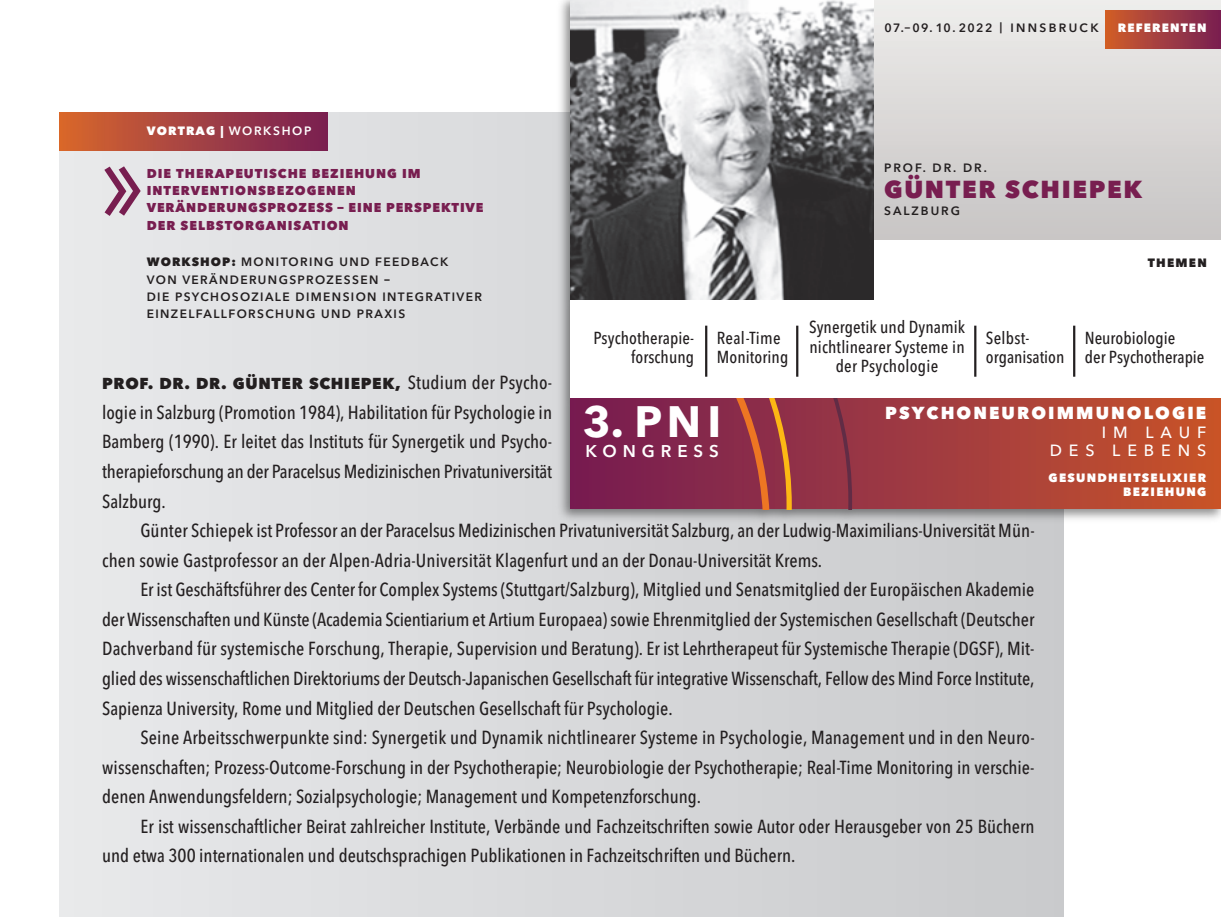
<style>
.page{position:relative;width:1221px;height:917px;background:#fff}
.page>*{position:absolute;margin:0;border:0;box-sizing:border-box;transform-origin:0 0}
.t1{font:300 121.5px "Avenir";color:#781e50}
.t2{font:700 43.5px "Avenir Next";color:#fff}
.t3{font:800 24.3px "Avenir Next";letter-spacing:.065em;color:#781e50}
.t4{font:500 18.75px/29.5px "Avenir Next Condensed";color:#231f20;text-align:justify}
.t5{font:500 17.25px/19.5px "Avenir Next Condensed";letter-spacing:.005em;color:#231f20}
.t6{font:800 17.25px "Avenir Next";letter-spacing:.12em;color:#fff}
.t7{font:600 16.8px "Avenir Next";letter-spacing:.35em;color:#fff}
.t8{font:500 16.2px/18px "Avenir Next";letter-spacing:.425em;color:#fff;text-align:right}
.t9{font:800 15.75px "Avenir Next";letter-spacing:.04em;color:#231f20}
.t10{font:800 12.75px/17.2px "Avenir Next";letter-spacing:.075em;color:#781e50}
.t11{font:600 12px/17.2px "Avenir Next";letter-spacing:.115em;color:#231f20}
.t12{font:800 12px/13.5px "Avenir Next";letter-spacing:.105em;color:#fff;text-align:right}
.t13{font:600 12px "Avenir Next";letter-spacing:.195em;color:#231f20}
.t14{font:600 12px "Avenir Next";letter-spacing:.165em;color:#231f20}
.t15{font:800 12px "Avenir Next";letter-spacing:.105em;color:#231f20}
.s1{font-weight:600}
.s2{font-family:"Fago Co Medium Caps";font-weight:400}
.s3{font-family:"Fago Co";font-weight:900}
.s4{font-weight:800}
.s5{font-family:"Fago Co";font-weight:700}
.s6{font-family:"Avenir Next Condensed";font-weight:500;font-size:18.75px}
</style>
<div class="page">
<div style="left:60px;top:113px;width:1003px;height:803px;background:linear-gradient(to right,#e8e9eb,#c9cacc)"></div>
<img style="left:554px;top:0;width:666px;height:527px">
<svg style="left:873px;top:0;width:347px;height:240px;background:#d9d7d5"></svg>
<svg style="left:852px;top:398px;width:368px;height:110px;background:#af4337"></svg>
<div style="left:1105px;top:11px;width:115px;height:38px;background:linear-gradient(to right,#cf5d2a,#782054)"></div>
<svg style="left:570px;top:398px;width:282px;height:111px;background:#8a2c48"></svg>
<div style="left:570px;top:240px;width:650px;height:158px;background:#fff"></div>
<img style="left:570px;top:0;width:303px;height:300px">
<hr style="left:705px;top:325px;width:2px;height:51px;background:#231f20">
<hr style="left:796px;top:325px;width:2px;height:51px;background:#231f20">
<hr style="left:974px;top:325px;width:2px;height:51px;background:#231f20">
<hr style="left:1072px;top:325px;width:3px;height:51px;background:#231f20">
<div style="left:60px;top:113px;width:267px;height:38px;background:linear-gradient(to right,#d7672e,#761e54)"></div>
<p class="t12" style="left:147px;top:124px;width:166px">VORTRAG | <span class="s1">WORKSHOP</span></p>
<p class="t13" style="left:884px;top:17px;width:215px">07.<span class="s2">–</span>09.10.2022 <span class="s2">|</span> INNSBRUCK</p>
<p class="t12" style="left:1117px;top:21px;width:90px">REFERENTEN</p>
<p class="t11" style="left:884px;top:158px;width:104px">PROF. DR. DR.</p>
<p class="t3" style="left:884px;top:174px;width:259px">GÜNTER SCHIEPEK</p>
<p class="t14" style="left:884px;top:200px;width:77px">SALZBURG</p>
<h1 class="t1" style="left:110px;top:106px;width:40px">›</h1>
<p class="t10" style="left:147px;top:165px;width:338px">DIE THERAPEUTISCHE BEZIEHUNG IM<br>INTERVENTIONSBEZOGENEN<br>VERÄNDERUNGSPROZESS <span class="s3">–</span> EINE PERSPEKTIVE<br>DER SELBSTORGANISATION</p>
<p class="t11" style="left:147px;top:253px;width:337px"><span class="s4">WORKSHOP:</span> MONITORING UND FEEDBACK<br>VON VERÄNDERUNGSPROZESSEN <span class="s5">–<br></span>DIE PSYCHOSOZIALE DIMENSION INTEGRATIVER EINZELFALLFORSCHUNG UND PRAXIS</p>
<p class="t15" style="left:1147px;top:255px;width:61px">THEMEN</p>
<p class="t5" style="left:593px;top:328px;width:102px;text-align:right">Psychotherapie&shy;forschung</p>
<p class="t5" style="left:716px;top:328px;width:73px">Real-Time<br>Monitoring</p>
<p class="t5" style="left:809px;top:317px;width:157px;text-align:center">Synergetik und Dynamik nichtlinearer Systeme in der Psychologie</p>
<p class="t5" style="left:1084px;top:328px;width:121px">Neurobiologie<br>der Psychotherapie</p>
<p class="t5" style="left:985px;top:328px;width:80px">Selbst&shy;organisation</p>
<p class="t9" style="left:102px;top:374px;width:451px">PROF. DR. DR. GÜNTER SCHIEPEK, <span class="s6">Studium der Psycho-</span></p>
<p class="t4" style="left:102px;top:397px;width:451px">logie in Salzburg (Promotion 1984), Habilitation für Psychologie in Bamberg (1990). Er leitet das Instituts für Synergetik und Psycho&shy;therapieforschung an der Paracelsus Medizinischen Privatuniversität Salzburg.</p>
<p class="t4" style="left:102px;top:515px;width:934px;text-indent:38px">Günter Schiepek ist Professor an der Paracelsus Medizinischen Privatuniversität Salzburg, an der Ludwig-Maximilians-Universität Mün&shy;chen sowie Gastprofessor an der Alpen-Adria-Universität Klagenfurt und an der Donau-Universität Krems.</p>
<p class="t4" style="left:102px;top:574px;width:933px;text-indent:38px">Er ist Geschäftsführer des Center for Complex Systems(Stuttgart/Salzburg), Mitglied und Senatsmitglied der Europäischen Akademie der Wissenschaften und Künste (Academia Scientiarium et Artium Europaea) sowie Ehrenmitglied der Systemischen Gesellschaft (Deutscher Dachverband für systemische Forschung, Therapie, Supervision und Beratung). Er ist Lehrtherapeut für Systemische Therapie (DGSF), Mit&shy;glied des wissenschaftlichen Direktoriums der Deutsch-Japanischen Gesellschaft für integrative Wissenschaft, Fellow des Mind Force Institute, Sapienza University, Rome und Mitglied der Deutschen Gesellschaft für Psychologie.</p>
<p class="t4" style="left:102px;top:722px;width:934px;text-indent:38px">Seine Arbeitsschwerpunkte sind: Synergetik und Dynamik nichtlinearer Systeme in Psychologie, Management und in den Neuro&shy;wissenschaften; Prozess-Outcome-Forschung in der Psychotherapie; Neurobiologie der Psychotherapie; Real-Time Monitoring in verschie&shy;denen Anwendungsfeldern; Sozialpsychologie; Management und Kompetenzforschung.</p>
<p class="t4" style="left:102px;top:811px;width:933px;text-indent:38px">Er ist wissenschaftlicher Beirat zahlreicher Institute, Verbände und Fachzeitschriften sowie Autor oder Herausgeber von 25 Büchern und etwa 300 internationalen und deutschsprachigen Publikationen in Fachzeitschriften und Büchern.</p>
<h2 class="t2" style="left:583px;top:384px;width:140px">3. PNI</h2>
<p class="t7" style="left:585px;top:436px;width:135px">KONGRESS</p>
<p class="t6" style="left:885px;top:402px;width:322px">PSYCHONEUROIMMUNOLOGIE</p>
<p class="t8" style="left:1049px;top:423px;width:158px">IM LAUF<br>DES LEBENS</p>
<p class="t12" style="left:1048px;top:471px;width:159px">GESUNDHEITSELIXIER<br>BEZIEHUNG</p>
</div>
